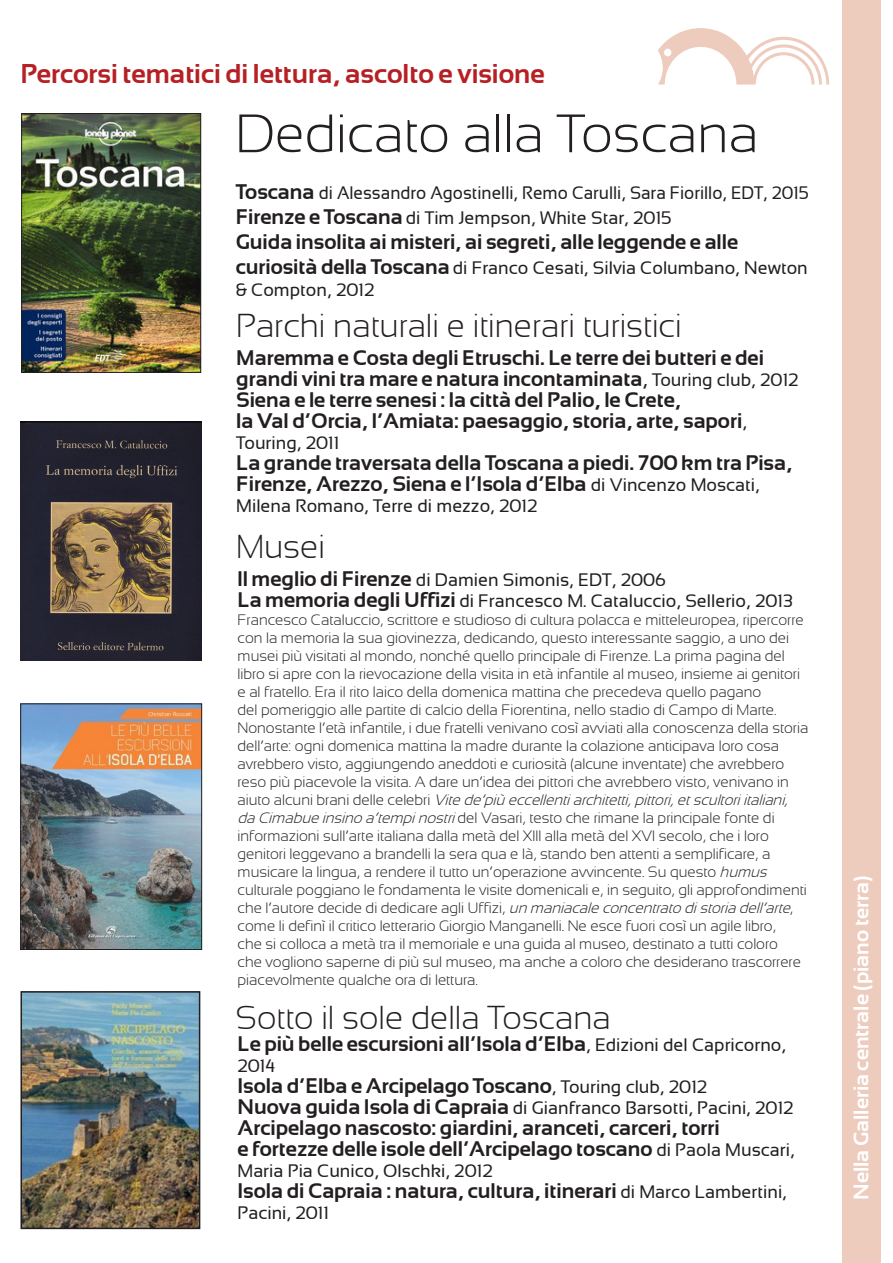
<style>
.page{position:relative;width:893px;height:1263px;background:#fff}
.page>*{position:absolute;margin:0;border:0;box-sizing:border-box;transform-origin:0 0}
.t1{font:300 54px "Sansation";color:#231f20}
.t2{font:300 33px "Sansation";color:#231f20}
.t3{font:700 27px "Sansation";color:#b62024}
.t4{font:700 21px/21px "Sansation";color:#231f20}
.t5{font:700 21px "Sansation";color:#fff}
.t6{font:18px/21.6px "Sansation";color:#231f20}
.t7{font:18px "Sansation";color:#231f20;scale:.96 1}
.t8{font:300 15px/18px "Sansation";color:#231f20}
.s1{font-weight:700;font-size:21px}
.s2{font-weight:400}
.s3{font-weight:400;font-size:18px}
.s4{font-style:italic}
</style>
<div class="page">
<img style="left:23px;top:115px;width:176px;height:256px">
<div style="left:21px;top:113px;width:180px;height:260px;border:1px solid #231f20"></div>
<img style="left:21px;top:421px;width:180px;height:239px">
<img style="left:23px;top:706px;width:177px;height:242px">
<div style="left:21px;top:704px;width:181px;height:246px;border:1px solid #231f20"></div>
<img style="left:24px;top:994px;width:173px;height:232px">
<div style="left:21px;top:991px;width:179px;height:238px;border:2px solid #231f20"></div>
<svg style="left:658px;top:28px;width:171px;height:57px"></svg>
<div style="left:842px;top:0;width:38px;height:1263px;background:#edcbbd"></div>
<p class="t3" style="left:21px;top:58px;width:526px">Percorsi tematici di lettura, ascolto e visione</p>
<p class="t1" style="left:235px;top:104px;width:525px">Dedicato alla Toscana</p>
<p class="t7" style="left:236px;top:183px;width:598px"><span class="s1">Toscana</span> di Alessandro Agostinelli, Remo Carulli, Sara Fiorillo, EDT, 2015</p>
<p class="t6" style="left:236px;top:207px;width:437px"><span class="s1">Firenze e Toscana</span> di Tim Jempson, White Star, 2015</p>
<p class="t4" style="left:236px;top:231px;width:504px">Guida insolita ai misteri, ai segreti, alle leggende e alle</p>
<p class="t6" style="left:236px;top:257px;width:574px"><span class="s1">curiosità della Toscana</span> di Franco Cesati, Silvia Columbano, Newton &amp; Compton, 2012</p>
<p class="t2" style="left:236px;top:307px;width:447px">Parchi naturali e itinerari turistici</p>
<p class="t4" style="left:236px;top:347px;width:564px">Maremma e Costa degli Etruschi. Le terre dei butteri e dei grandi vini tra mare e natura incontaminata<span class="s2">,</span> <span class="s3">Touring club, 2012</span></p>
<p class="t4" style="left:236px;top:389px;width:446px">Siena e le terre senesi : la città del Palio, le Crete,</p>
<p class="t4" style="left:236px;top:410px;width:512px">la Val d’Orcia, l’Amiata: paesaggio, storia, arte, sapori<span class="s3">,</span></p>
<p class="t6" style="left:236px;top:432px;width:105px">Touring, 2011</p>
<p class="t4" style="left:236px;top:452px;width:558px">La grande traversata della Toscana a piedi. 700 km tra Pisa,<br>Firenze, Arezzo, Siena e l’Isola d’Elba <span class="s3">di Vincenzo Moscati,</span></p>
<p class="t6" style="left:236px;top:495px;width:303px">Milena Romano, Terre di mezzo, 2012</p>
<p class="t2" style="left:236px;top:529px;width:90px">Musei</p>
<p class="t6" style="left:238px;top:569px;width:430px"><span class="s1">ll meglio di Firenze</span> di Damien Simonis, EDT, 2006</p>
<p class="t6" style="left:238px;top:590px;width:557px"><span class="s1">La memoria degli Uffizi</span> di Francesco M. Cataluccio, Sellerio, 2013</p>
<p class="t8" style="left:238px;top:611px;width:572px">Francesco Cataluccio, scrittore e studioso di cultura polacca e mitteleuropea, ripercorre con la memoria la sua giovinezza, dedicando, questo interessante saggio, a uno dei musei più visitati al mondo, nonché quello principale di Firenze. La prima pagina del libro si apre con la rievocazione della visita in età infantile al museo, insieme ai genitori e al fratello. Era il rito laico della domenica mattina che precedeva quello pagano<br>del pomeriggio alle partite di calcio della Fiorentina, nello stadio di Campo di Marte.<br>Nonostante l’età infantile, i due fratelli venivano così avviati alla conoscenza della storia dell’arte: ogni domenica mattina la madre durante la colazione anticipava loro cosa avrebbero visto, aggiungendo aneddoti e curiosità (alcune inventate) che avrebbero reso più piacevole la visita. A dare un’idea dei pittori che avrebbero visto, venivano in<br>a i u t o a l c u n i b r a n i d e l l e c e l e b r i <span class="s4">Vitede’più eccellentiarchitetti,pittori,etscultoriitaliani, da Cimabueinsino a’tempinostri</span>del Vasari, testo che rimane la principale fonte di informazioni sull’arte italiana dalla metà del XIII alla metà del XVI secolo, che i loro genitori leggevano a brandelli la sera qua e là, stando ben attenti a semplificare, a musicare la lingua, a rendere il tutto un’operazione avvincente. Su questo <span class="s4">humus </span>culturale poggiano le fondamenta le visite domenicali e, in seguito, gli approfondimenti c h e l ’ a u t o r e d e c i d e d i d e d i c a r e a g l i U f f i z i , <span class="s4">un maniacaleconcentrato distoria dell’arte</span>, come li definì il critico letterario Giorgio Manganelli. Ne esce fuori così un agile libro,<br>che si colloca a metà tra il memoriale e una guida al museo, destinato a tutti coloro<br>che vogliono saperne di più sul museo, ma anche a coloro che desiderano trascorrere piacevolmente qualche ora di lettura.</p>
<p class="t2" style="left:236px;top:999px;width:376px">Sotto il sole della Toscana</p>
<p class="t4" style="left:238px;top:1033px;width:550px">Le più belle escursioni all’Isola d’Elba<span class="s3">, Edizioni del Capricorno,</span></p>
<p class="t6" style="left:238px;top:1055px;width:39px">2014</p>
<p class="t4" style="left:238px;top:1075px;width:471px">Isola d’Elba e Arcipelago Toscano<span class="s3">, Touring club, 2012</span></p>
<p class="t6" style="left:238px;top:1097px;width:558px"><span class="s1">Nuova guida Isola di Capraia</span> di Gianfranco Barsotti, Pacini, 2012</p>
<p class="t4" style="left:238px;top:1117px;width:484px">Arcipelago nascosto: giardini, aranceti, carceri, torri</p>
<p class="t4" style="left:238px;top:1138px;width:559px">e fortezze delle isole dell’Arcipelago toscano <span class="s3">di Paola Muscari,</span></p>
<p class="t6" style="left:238px;top:1160px;width:257px">Maria Pia Cunico, Olschki, 2012</p>
<p class="t4" style="left:238px;top:1180px;width:551px">Isola di Capraia : natura, cultura, itinerari <span class="s3">di Marco Lambertini,</span></p>
<p class="t6" style="left:238px;top:1202px;width:93px">Pacini, 2011</p>
<p class="t5" style="left:849px;top:1200px;width:326px;rotate:-90deg">Nella Galleria centrale (piano terra)</p>
</div>
